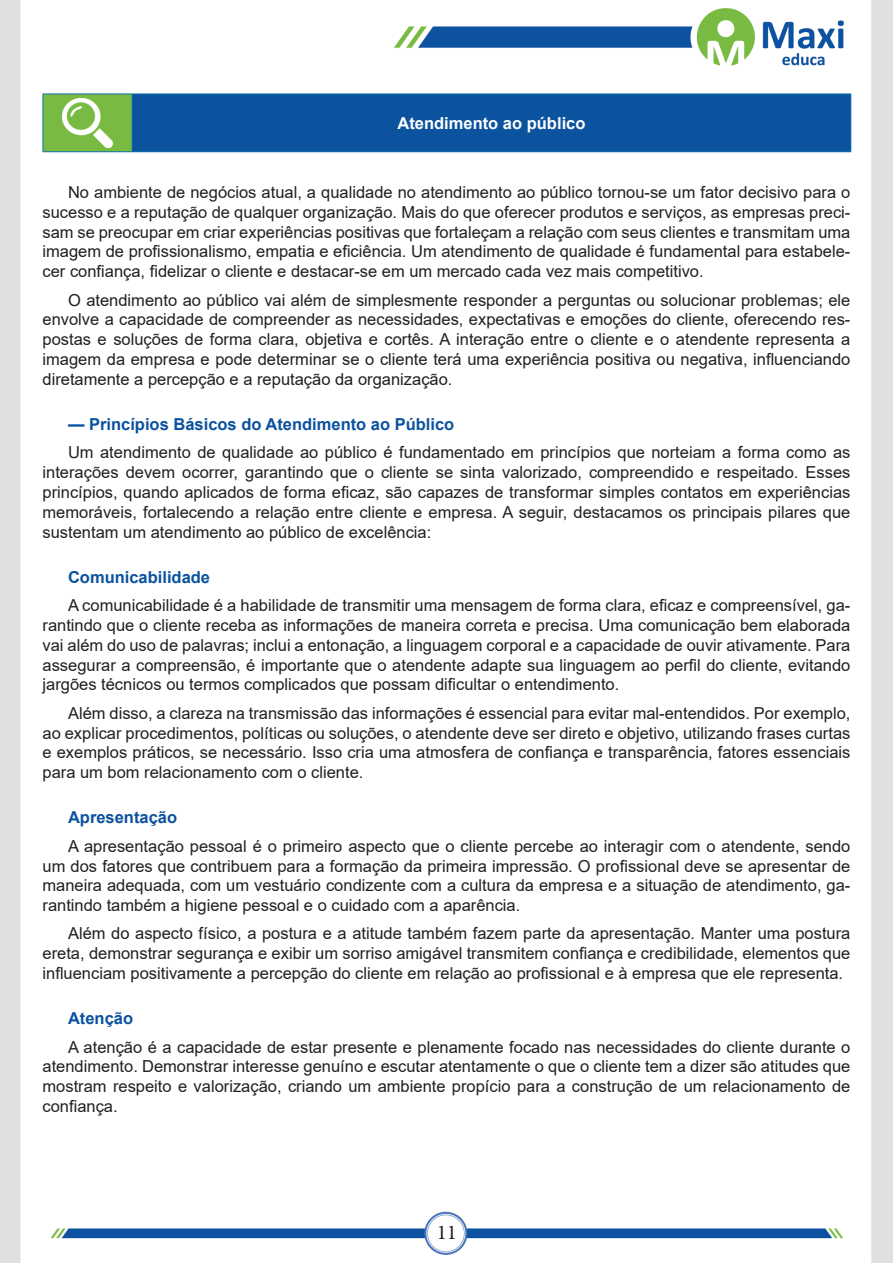
<style>
.page{position:relative;width:893px;height:1263px;background:#fff}
.page>*{position:absolute;margin:0;border:0;box-sizing:border-box;transform-origin:0 0}
.t1{font:21px "Minion Pro";color:#231f20}
.t2{font:16.5px/19.8px "Arial";color:#231f20;text-align:justify}
.t3{font:700 16.5px "Arial";color:#0b529f}
.t4{font:700 16.5px "Arial";color:#fff}
</style>
<div class="page">
<img style="left:0;top:0;width:893px;height:1263px">
<div style="left:43px;top:94px;width:89px;height:58px;background:#79bb42"></div>
<div style="left:132px;top:94px;width:719px;height:58px;background:#0b529f"></div>
<hr style="left:43px;top:94px;width:89px;height:1px;background:#0f73a9">
<hr style="left:43px;top:94px;width:1px;height:57px;background:#0f73a9">
<hr style="left:43px;top:151px;width:89px;height:1px;background:#0f73a9">
<hr style="left:132px;top:94px;width:719px;height:1px;background:#0f73a9">
<hr style="left:132px;top:94px;width:1px;height:57px;background:#0f73a9">
<hr style="left:850px;top:94px;width:1px;height:57px;background:#0f73a9">
<hr style="left:132px;top:151px;width:719px;height:1px;background:#0f73a9">
<img style="left:62px;top:98px;width:51px;height:49px">
<p class="t4" style="left:398px;top:111px;width:189px">Atendimento ao público</p>
<p class="t2" style="left:43px;top:182px;width:809px;text-indent:26px">No ambiente de negócios atual, a qualidade no atendimento ao público tornou-se um fator decisivo para o sucesso e a reputação de qualquer organização. Mais do que oferecer produtos e serviços, as empresas preci&shy;sam se preocupar em criar experiências positivas que fortaleçam a relação com seus clientes e transmitam uma imagem de profissionalismo, empatia e eficiência. Um atendimento de qualidade é fundamental para estabele&shy;cer confiança, fidelizar o cliente e destacar-se em um mercado cada vez mais competitivo.</p>
<p class="t2" style="left:43px;top:290px;width:809px;text-indent:26px">O atendimento ao público vai além de simplesmente responder a perguntas ou solucionar problemas; ele envolve a capacidade de compreender as necessidades, expectativas e emoções do cliente, oferecendo res&shy;postas e soluções de forma clara, objetiva e cortês. A interação entre o cliente e o atendente representa a imagem da empresa e pode determinar se o cliente terá uma experiência positiva ou negativa, influenciando diretamente a percepção e a reputação da organização.</p>
<p class="t3" style="left:68px;top:413px;width:388px">— Princípios Básicos do Atendimento ao Público</p>
<p class="t2" style="left:43px;top:443px;width:809px;text-indent:26px">Um atendimento de qualidade ao público é fundamentado em princípios que norteiam a forma como as interações devem ocorrer, garantindo que o cliente se sinta valorizado, compreendido e respeitado. Esses princípios, quando aplicados de forma eficaz, são capazes de transformar simples contatos em experiências memoráveis, fortalecendo a relação entre cliente e empresa. A seguir, destacamos os principais pilares que sustentam um atendimento ao público de excelência:</p>
<p class="t3" style="left:68px;top:565px;width:144px">Comunicabilidade</p>
<p class="t2" style="left:43px;top:595px;width:809px;text-indent:26px">A comunicabilidade é a habilidade de transmitir uma mensagem de forma clara, eficaz e compreensível, ga&shy;rantindo que o cliente receba as informações de maneira correta e precisa. Uma comunicação bem elaborada vai além do uso de palavras; inclui a entonação, a linguagem corporal e a capacidade de ouvir ativamente. Para assegurar a compreensão, é importante que o atendente adapte sua linguagem ao perfil do cliente, evitando jargões técnicos ou termos complicados que possam dificultar o entendimento.</p>
<p class="t2" style="left:43px;top:703px;width:809px;text-indent:26px">Além disso, a clareza na transmissão das informações é essencial para evitar mal-entendidos. Por exemplo, ao explicar procedimentos, políticas ou soluções, o atendente deve ser direto e objetivo, utilizando frases curtas e exemplos práticos, se necessário. Isso cria uma atmosfera de confiança e transparência, fatores essenciais para um bom relacionamento com o cliente.</p>
<p class="t3" style="left:68px;top:806px;width:111px">Apresentação</p>
<p class="t2" style="left:43px;top:836px;width:809px;text-indent:26px">A apresentação pessoal é o primeiro aspecto que o cliente percebe ao interagir com o atendente, sendo um dos fatores que contribuem para a formação da primeira impressão. O profissional deve se apresentar de maneira adequada, com um vestuário condizente com a cultura da empresa e a situação de atendimento, ga&shy;rantindo também a higiene pessoal e o cuidado com a aparência.</p>
<p class="t2" style="left:43px;top:924px;width:809px;text-indent:26px">Além do aspecto físico, a postura e a atitude também fazem parte da apresentação. Manter uma postura ereta, demonstrar segurança e exibir um sorriso amigável transmitem confiança e credibilidade, elementos que influenciam positivamente a percepção do cliente em relação ao profissional e à empresa que ele representa.</p>
<p class="t3" style="left:68px;top:1007px;width:67px">Atenção</p>
<p class="t2" style="left:43px;top:1037px;width:809px;text-indent:26px">A atenção é a capacidade de estar presente e plenamente focado nas necessidades do cliente durante o atendimento. Demonstrar interesse genuíno e escutar atentamente o que o cliente tem a dizer são atitudes que mostram respeito e valorização, criando um ambiente propício para a construção de um relacionamento de confiança.</p>
<p class="t1" style="left:437px;top:1218px;width:22px">11</p>
</div>
